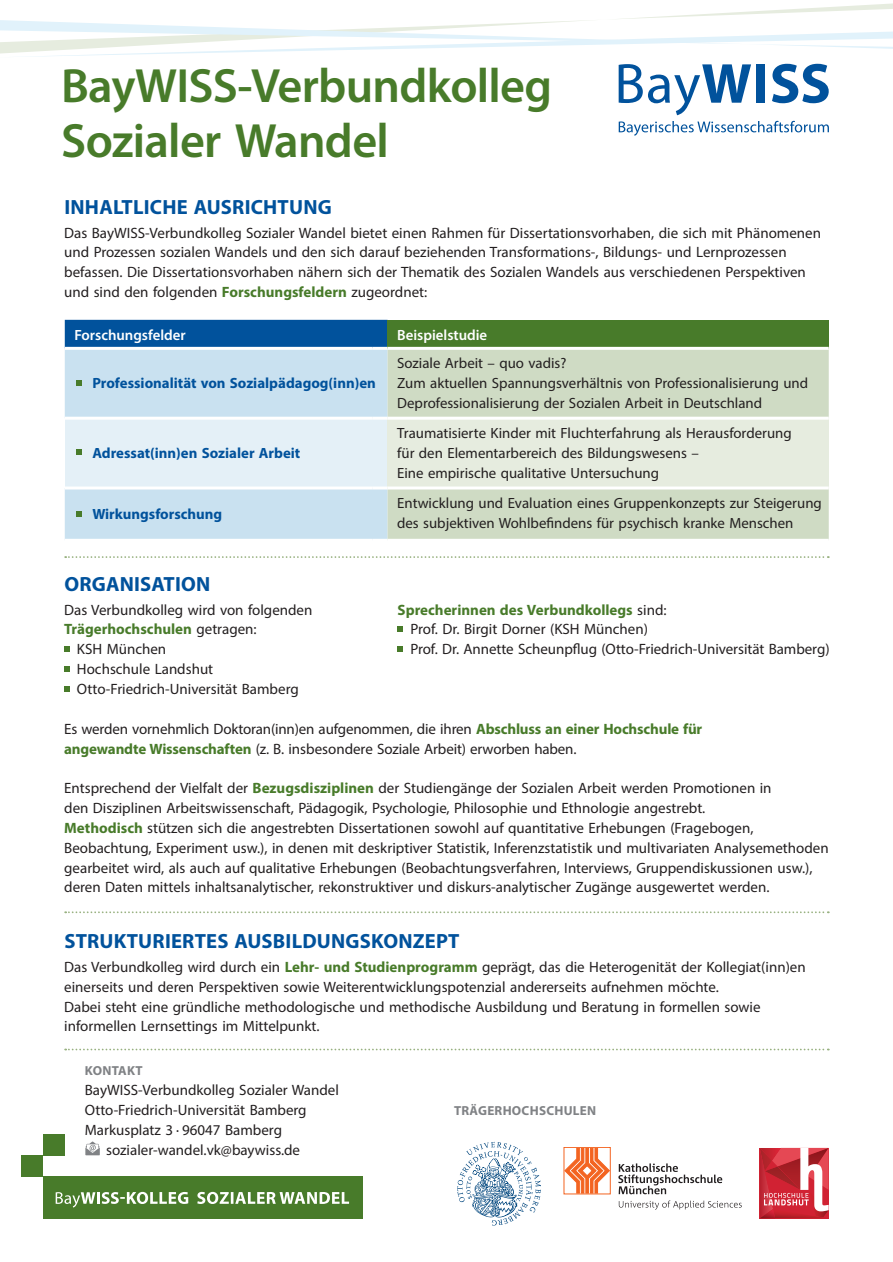
<style>
.page{position:relative;width:893px;height:1262px;background:#fff}
.page>*{position:absolute;margin:0;border:0;box-sizing:border-box;transform-origin:0 0}
.t1{font:600 48.3px/54.3px "Myriad Pro";letter-spacing:-.015em;color:#487b2a}
.t2{font:700 20.55px "Myriad Pro";letter-spacing:.01em;color:#01529c}
.t3{font:15px/19.8px "Myriad Pro";color:#231f20}
.t4{font:700 15px "Myriad Pro";color:#487b2a}
.t5{font:14.85px/19.6px "Myriad Pro";color:#231f20}
.t6{font:700 14.85px "Myriad Pro";color:#01529c}
.t7{font:600 14.85px "Myriad Pro";color:#fff}
.t8{font:700 13.05px "Myriad Pro";letter-spacing:.02em;color:#808285}
.s1{font-weight:700;color:#487b2a}
.s2{font-weight:400;color:#231f20}
</style>
<div class="page">
<svg style="left:618px;top:64px;width:24px;height:39px"></svg>
<svg style="left:648px;top:64px;width:103px;height:51px"></svg>
<div style="left:756px;top:64px;width:9px;height:39px;background:#01529c"></div>
<svg style="left:772px;top:64px;width:56px;height:39px"></svg>
<svg style="left:618px;top:121px;width:210px;height:15px"></svg>
<div style="left:43px;top:1176px;width:319px;height:43px;background:#487b2a"></div>
<div style="left:43px;top:1134px;width:21px;height:21px;background:#487b2a"></div>
<div style="left:22px;top:1155px;width:21px;height:21px;background:#487b2a"></div>
<svg style="left:56px;top:1192px;width:293px;height:15px"></svg>
<svg style="left:759px;top:1148px;width:69px;height:70px;background:#d1535d"></svg>
<div style="left:563px;top:1147px;width:47px;height:47px;border:1px solid #f36421"></div>
<svg style="left:564px;top:1148px;width:46px;height:45px"></svg>
<svg style="left:618px;top:1200px;width:123px;height:9px"></svg>
<svg style="left:618px;top:1163px;width:104px;height:31px"></svg>
<svg style="left:457px;top:1142px;width:84px;height:83px"></svg>
<svg style="left:621px;top:3px;width:271px;height:16px"></svg>
<svg style="left:0;top:20px;width:892px;height:37px"></svg>
<div style="left:65px;top:320px;width:322px;height:27px;background:#01529c"></div>
<div style="left:387px;top:320px;width:441px;height:28px;background:#487b2a"></div>
<div style="left:65px;top:350px;width:322px;height:189px;background:#c9e1f0"></div>
<div style="left:387px;top:350px;width:441px;height:189px;background:#cfdbc4"></div>
<div style="left:65px;top:418px;width:322px;height:70px;background:#e4f0f7"></div>
<div style="left:387px;top:418px;width:441px;height:70px;background:#e6ecdf"></div>
<hr style="left:387px;top:347px;width:441px;height:3px;background:#fff">
<hr style="left:65px;top:417px;width:307px;height:3px;background:#fff">
<hr style="left:372px;top:417px;width:15px;height:3px;background:#fff">
<hr style="left:387px;top:417px;width:441px;height:3px;background:#fff">
<hr style="left:65px;top:486px;width:307px;height:3px;background:#fff">
<hr style="left:372px;top:486px;width:15px;height:3px;background:#fff">
<hr style="left:387px;top:486px;width:441px;height:3px;background:#fff">
<svg style="left:77px;top:381px;width:5px;height:5px"></svg>
<svg style="left:77px;top:450px;width:5px;height:5px"></svg>
<svg style="left:77px;top:511px;width:5px;height:6px"></svg>
<svg style="left:64px;top:646px;width:6px;height:6px"></svg>
<svg style="left:64px;top:666px;width:6px;height:5px"></svg>
<svg style="left:64px;top:686px;width:6px;height:5px"></svg>
<svg style="left:397px;top:626px;width:6px;height:6px"></svg>
<svg style="left:397px;top:646px;width:6px;height:6px"></svg>
<svg style="left:85px;top:1141px;width:15px;height:14px"></svg>
<svg style="left:65px;top:556px;width:763px;height:2px"></svg>
<svg style="left:65px;top:911px;width:763px;height:2px"></svg>
<svg style="left:65px;top:1048px;width:763px;height:2px"></svg>
<h1 class="t1" style="left:61px;top:63px;width:492px">BayWISS-Verbundkolleg<br>Sozialer Wandel</h1>
<h2 class="t2" style="left:64px;top:196px;width:269px">INHALTLICHE AUSRICHTUNG</h2>
<p class="t3" style="left:64px;top:224px;width:758px">Das BayWISS-Verbundkolleg Sozialer Wandel bietet einen Rahmen für Dissertationsvorhaben, die sich mit Phänomenen und Prozessen sozialen Wandels und den sich darauf beziehenden Transformations-, Bildungs- und Lernprozessen befassen. Die Dissertationsvorhaben nähern sich der Thematik des Sozialen Wandels aus verschiedenen Perspektiven und sind den folgenden <span class="s1">Forschungsfeldern</span> zugeordnet:</p>
<p class="t7" style="left:74px;top:329px;width:113px">Forschungsfelder</p>
<p class="t7" style="left:397px;top:329px;width:92px">Beispielstudie</p>
<p class="t6" style="left:92px;top:375px;width:285px">Professionalität von Sozialpädagog(inn)en</p>
<p class="t5" style="left:397px;top:355px;width:412px">Soziale Arbeit – quo vadis?<br>Zum aktuellen Spannungsverhältnis von Professionalisierung und<br>Deprofessionalisierung der Sozialen Arbeit in Deutschland</p>
<p class="t6" style="left:92px;top:445px;width:209px">Adressat(inn)en Sozialer Arbeit</p>
<p class="t5" style="left:397px;top:425px;width:396px">Traumatisierte Kinder mit Fluchterfahrung als Herausforderung für den Elementarbereich des Bildungswesens –<br>Eine empirische qualitative Untersuchung</p>
<p class="t6" style="left:92px;top:506px;width:131px">Wirkungsforschung</p>
<p class="t5" style="left:397px;top:495px;width:426px">Entwicklung und Evaluation eines Gruppenkonzepts zur Steigerung des subjektiven Wohlbefindens für psychisch kranke Menschen</p>
<h2 class="t2" style="left:64px;top:574px;width:147px">ORGANISATION</h2>
<p class="t3" style="left:64px;top:601px;width:250px">Das Verbundkolleg wird von folgenden</p>
<p class="t4" style="left:64px;top:622px;width:194px">Trägerhochschulen <span class="s2">getragen:</span></p>
<p class="t3" style="left:77px;top:641px;width:91px">KSH München</p>
<p class="t3" style="left:77px;top:660px;width:138px">Hochschule Landshut</p>
<p class="t3" style="left:77px;top:680px;width:223px">Otto-Friedrich-Universität Bamberg</p>
<p class="t3" style="left:410px;top:601px;width:420px;text-indent:-13px"><span class="s1">Sprecherinnen des Verbundkollegs</span> sind:<br>Prof. Dr. Birgit Dorner (KSH München)<br>Prof. Dr. Annette Scheunpflug (Otto-Friedrich-Universität Bamberg)</p>
<p class="t3" style="left:64px;top:720px;width:639px">Es werden vornehmlich Doktoran(inn)en aufgenommen, die ihren <span class="s1">Abschluss an einer Hochschule für angewandte Wissenschaften</span> (z. B. insbesondere Soziale Arbeit) erworben haben.</p>
<p class="t3" style="left:64px;top:779px;width:766px">Entsprechend der Vielfalt der <span class="s1">Bezugsdisziplinen</span> der Studiengänge der Sozialen Arbeit werden Promotionen in<br>den Disziplinen Arbeitswissenschaft, Pädagogik, Psychologie, Philosophie und Ethnologie angestrebt.<br><span class="s1">Methodisch</span> stützen sich die angestrebten Dissertationen sowohl auf quantitative Erhebungen (Fragebogen, Beobachtung, Experiment usw.), in denen mit deskriptiver Statistik, Inferenzstatistik und multivariaten Analysemethoden gearbeitet wird, als auch auf qualitative Erhebungen (Beobachtungsverfahren, Interviews, Gruppendiskussionen usw.), deren Daten mittels inhaltsanalytischer, rekonstruktiver und diskurs-analytischer Zugänge ausgewertet werden.</p>
<h2 class="t2" style="left:64px;top:931px;width:396px">STRUKTURIERTES AUSBILDUNGSKONZEPT</h2>
<p class="t3" style="left:64px;top:958px;width:743px">Das Verbundkolleg wird durch ein <span class="s1">Lehr- und Studienprogramm</span> geprägt, das die Heterogenität der Kollegiat(inn)en einerseits und deren Perspektiven sowie Weiterentwicklungspotenzial andererseits aufnehmen möchte.<br>Dabei steht eine gründliche methodologische und methodische Ausbildung und Beratung in formellen sowie informellen Lernsettings im Mittelpunkt.</p>
<p class="t8" style="left:85px;top:1064px;width:59px">KONTAKT</p>
<p class="t3" style="left:85px;top:1082px;width:256px">BayWISS-Verbundkolleg Sozialer Wandel</p>
<p class="t3" style="left:85px;top:1101px;width:223px">Otto-Friedrich-Universität Bamberg</p>
<p class="t3" style="left:85px;top:1121px;width:199px">Markusplatz 3 · 96047 Bamberg</p>
<p class="t3" style="left:106px;top:1141px;width:195px">sozialer-wandel.vk@baywiss.de</p>
<p class="t8" style="left:454px;top:1104px;width:144px">TRÄGERHOCHSCHULEN</p>
</div>
